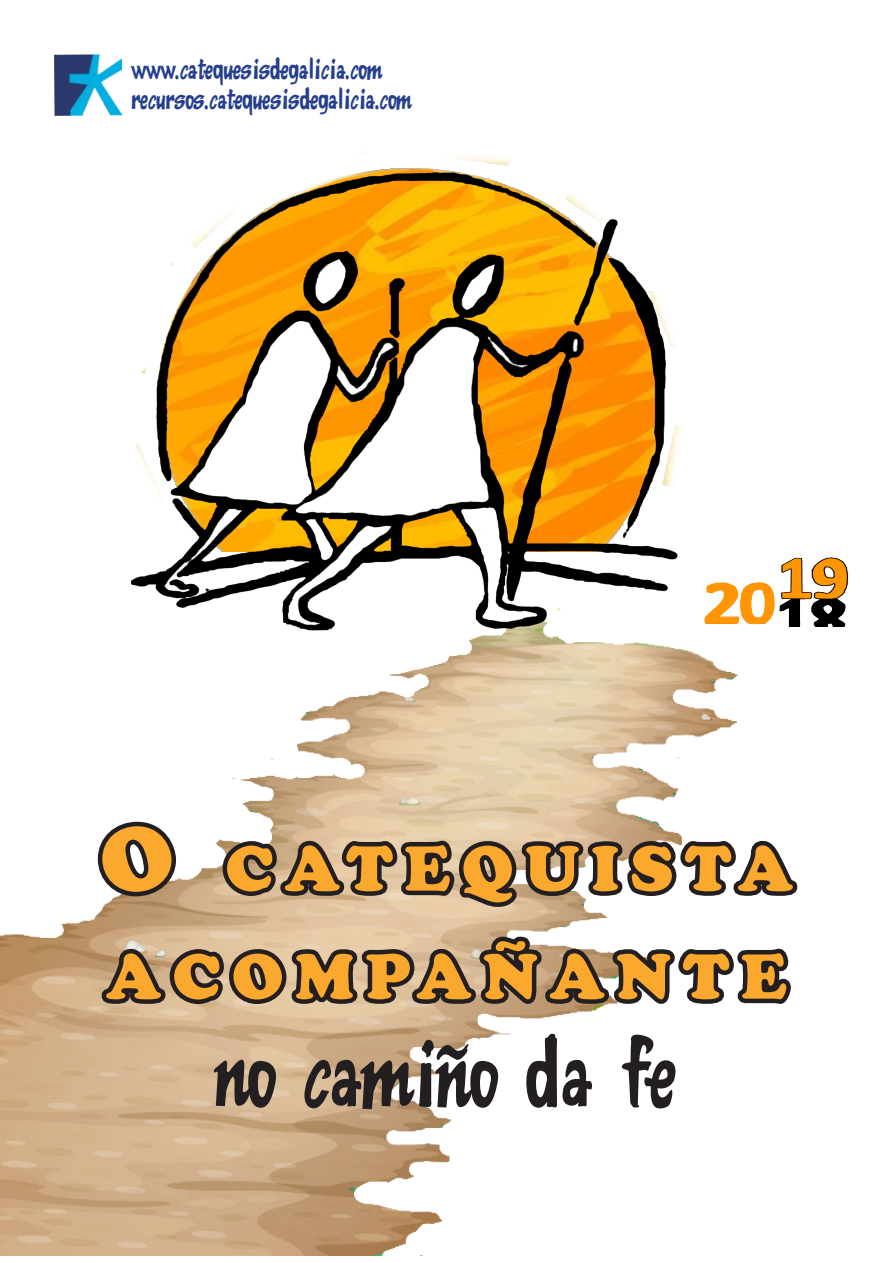
<style>
.page{position:relative;width:893px;height:1263px;background:#fff}
.page>*{position:absolute;margin:0;border:0;box-sizing:border-box;transform-origin:0 0}
.t1{font:90px "Kentucky Fried Chicken Font";color:#231f20}
.t2{font:63px/108px "Cooper Black Std";letter-spacing:.185em;color:#faa82e}
.t3{font:27px "Kentucky Fried Chicken Font";color:#253f8e}
.s1{font-size:90px}
</style>
<div class="page">
<img style="left:0;top:626px;width:800px;height:629px">
<img style="left:86px;top:157px;width:642px;height:488px">
<img style="left:702px;top:556px;width:147px;height:70px">
<svg style="left:93px;top:817px;width:707px;height:439px"></svg>
<img style="left:54px;top:54px;width:69px;height:62px">
<p class="t3" style="left:132px;top:48px;width:252px">www.catequesisdegalicia.com</p>
<p class="t3" style="left:132px;top:78px;width:282px">recursos.catequesisdegalicia.com</p>
<p class="t2" style="left:100px;top:814px;width:694px"><span class="s1">O</span> CATEQUISTA<br>ACOMPAÑANTE</p>
<p class="t1" style="left:216px;top:1003px;width:463px">no camiño da fe</p>
</div>
